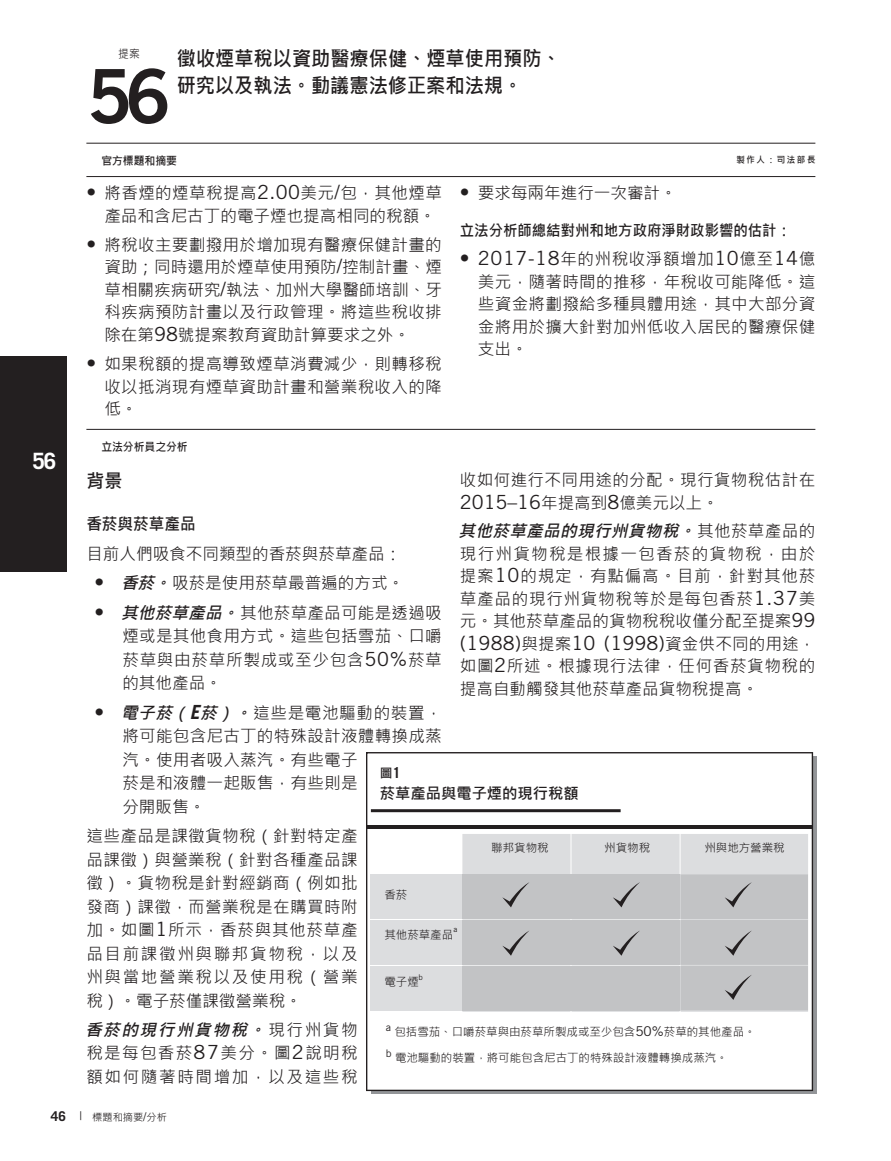
<style>
.page{position:relative;width:891px;height:1161px;background:#fff}
.page>*{position:absolute;margin:0;border:0;box-sizing:border-box;transform-origin:0 0}
.t1{font:75px "Trade Gothic LT Std Bd 2";color:#231f20}
.t2{font:700 22.5px "Trade Gothic LT Std";color:#fff}
.t3{font:700 20.4px/27px "Microsoft Jheng Hei";color:#231f20;scale:.94 1}
.t4{font:19.5px "Trade Gothic LT Std";letter-spacing:.01em;color:#231f20}
.t5{font:19.5px "Trade Gothic LT Std";letter-spacing:.035em;color:#231f20}
.t6{font:700 19.2px "Microsoft Jheng Hei";color:#231f20;scale:.94 1}
.t7{font:16.65px/23.5px "Microsoft Jheng Hei";letter-spacing:.02em;color:#231f20;text-align:justify}
.t8{font:16.65px/22.5px "Microsoft Jheng Hei";color:#231f20}
.t9{font:700 16.65px "Microsoft Jheng Hei";color:#231f20;scale:.94 1}
.t10{font:700 15.3px "Microsoft Jheng Hei";color:#231f20;scale:.94 1}
.t11{font:700 15.3px "Microsoft Jheng Hei";color:#231f20}
.t12{font:700 12.75px "Microsoft Jheng Hei";color:#231f20}
.t13{font:11.55px/25.3px "Microsoft Jheng Hei";color:#231f20}
.t14{font:700 11.55px "Microsoft Jheng Hei";color:#231f20;scale:.94 1}
.t15{font:11.55px "Microsoft Jheng Hei";color:#231f20;scale:.94 1}
.t16{font:10.2px "Microsoft Jheng Hei";color:#231f20}
.t17{font:700 8.85px "Microsoft Jheng Hei";letter-spacing:.2em;color:#231f20;scale:.94 1}
.t18{font:7.8px "Trade Gothic LT Std";color:#231f20}
.s1{font-family:"Trade Gothic LT Std";font-size:19.5px}
.s2{font-family:"Microsoft Jheng Hei";font-size:16.65px}
.s3{font-weight:700;font-style:italic}
.s4{font-family:"Trade Gothic LT Std";font-weight:700;font-style:italic;font-size:19.5px}
.s5{font-family:"Trade Gothic LT Std";font-size:15px}
.s6{font-family:"Trade Gothic LT Std";font-size:13.5px}
.s7{font-family:"Trade Gothic LT Std";font-weight:700;font-size:13.5px}
.s8{font-family:"Trade Gothic LT Std";font-size:12px}
</style>
<div class="page">
<div style="left:0;top:356px;width:66px;height:216px;background:#231f20"></div>
<svg style="left:366px;top:752px;width:447px;height:339px"></svg>
<hr style="left:367px;top:825px;width:445px;height:4px;background:#231f20">
<div style="left:371px;top:874px;width:437px;height:45px;background:#dcdddf"></div>
<div style="left:371px;top:920px;width:437px;height:45px;background:#dcdddf"></div>
<div style="left:371px;top:966px;width:437px;height:44px;background:#dcdddf"></div>
<svg style="left:462px;top:834px;width:346px;height:178px;background:#c7c8c9"></svg>
<hr style="left:86px;top:143px;width:729px;height:1px;background:#231f20">
<hr style="left:86px;top:176px;width:729px;height:1px;background:#231f20">
<hr style="left:86px;top:429px;width:729px;height:1px;background:#231f20">
<hr style="left:371px;top:809px;width:250px;height:3px;background:#231f20">
<p class="t15" style="left:118px;top:47px;width:25px">提案</p>
<p class="t3" style="left:177px;top:45px;width:410px">徵收煙草稅以資助醫療保健、煙草使用預防、研究以及執法。動議憲法修正案和法規。</p>
<h1 class="t1" style="left:87px;top:50px;width:86px">56</h1>
<p class="t14" style="left:101px;top:154px;width:82px">官方標題和摘要</p>
<p class="t17" style="left:736px;top:154px;width:85px">製作人：司法部長</p>
<h2 class="t2" style="left:32px;top:448px;width:25px">56</h2>
<p class="t8" style="left:104px;top:182px;width:339px;text-indent:-18px"><span class="s1">•</span> 將香煙的煙草稅提高<span class="s1">2.00</span>美元<span class="s1">/</span>包，其他煙草產品和含尼古丁的電子煙也提高相同的稅額。</p>
<p class="t7" style="left:104px;top:234px;width:339px;line-height:22.5px;text-indent:-18px"><span class="s1">•</span> 將稅收主要劃撥用於增加現有醫療保健計畫的資助；同時還用於煙草使用預防<span class="s1">/</span>控制計畫、煙草相關疾病研究<span class="s1">/</span>執法、加州大學醫師培訓、牙科疾病預防計畫以及行政管理。將這些稅收排除在第<span class="s1">98</span>號提案教育資助計算要求之外。</p>
<p class="t7" style="left:104px;top:353px;width:339px;line-height:22.5px;text-indent:-18px"><span class="s1">•</span> 如果稅額的提高導致煙草消費減少，則轉移稅收以抵消現有煙草資助計畫和營業稅收入的降低。</p>
<p class="t8" style="left:460px;top:182px;width:218px"><span class="s1">•</span> 要求每兩年進行一次審計。</p>
<p class="t10" style="left:460px;top:221px;width:354px">立法分析師總結對州和地方政府淨財政影響的估計：</p>
<p class="t5" style="left:460px;top:246px;width:357px">• 2017-18<span class="s2">年的州稅收淨額增加</span>10<span class="s2">億至</span>14<span class="s2">億</span></p>
<p class="t7" style="left:478px;top:270px;width:339px;line-height:22.5px">美元，隨著時間的推移，年稅收可能降低。這些資金將劃撥給多種具體用途，其中大部分資金將用於擴大針對加州低收入居民的醫療保健支出。</p>
<p class="t14" style="left:101px;top:440px;width:93px">立法分析員之分析</p>
<p class="t6" style="left:86px;top:469px;width:40px">背景</p>
<p class="t9" style="left:86px;top:513px;width:118px">香菸與菸草產品</p>
<p class="t8" style="left:86px;top:543px;width:316px">目前人們吸食不同類型的香菸與菸草產品：</p>
<p class="t8" style="left:95px;top:572px;width:311px"><span class="s1">•</span> <span class="s3">香菸。</span>吸菸是使用菸草最普遍的方式。</p>
<p class="t7" style="left:122px;top:601px;width:321px;text-indent:-28px"><span class="s1">•</span> <span class="s3">其他菸草產品。</span>其他菸草產品可能是透過吸煙或是其他食用方式。這些包括雪茄、口嚼菸草與由菸草所製成或至少包含<span class="s1">50%</span>菸草的其他產品。</p>
<p class="t7" style="left:122px;top:701px;width:321px;text-align:left;text-indent:-28px"><span class="s1">•</span> <span class="s3">電子菸（</span><span class="s4">E</span><span class="s3">菸）。</span>這些是電池驅動的裝置，將可能包含尼古丁的特殊設計液體轉換成蒸汽。使用者吸入蒸汽。有些電子<br>菸是和液體一起販售，有些則是<br>分開販售。</p>
<p class="t7" style="left:86px;top:824px;width:273px">這些產品是課徵貨物稅（針對特定產品課徵）與營業稅（針對各種產品課徵）。貨物稅是針對經銷商（例如批發商）課徵，而營業稅是在購買時附加。如圖<span class="s1">1</span>所示，香菸與其他菸草產品目前課徵州與聯邦貨物稅，以及州與當地營業稅以及使用稅（營業稅）。電子菸僅課徵營業稅。</p>
<p class="t7" style="left:85px;top:1018px;width:274px"><span class="s3">香菸的現行州貨物稅。</span>現行州貨物稅是每包香菸<span class="s1">87</span>美分。圖<span class="s1">2</span>說明稅額如何隨著時間增加，以及這些稅</p>
<p class="t7" style="left:460px;top:469px;width:357px;line-height:22.5px">收如何進行不同用途的分配。現行貨物稅估計在<br><span class="s1">2015–16</span>年提高到<span class="s1">8</span>億美元以上。</p>
<p class="t7" style="left:459px;top:520px;width:358px;line-height:22.5px"><span class="s3">其他菸草產品的現行州貨物稅。</span>其他菸草產品的現行州貨物稅是根據一包香菸的貨物稅，由於提案<span class="s1">10</span>的規定，有點偏高。目前，針對其他菸草產品的現行州貨物稅等於是每包香菸<span class="s1">1.37</span>美元。其他菸草產品的貨物稅稅收僅分配至提案<span class="s1">99</span></p>
<p class="t4" style="left:460px;top:631px;width:357px">(1988)<span class="s2">與提案</span>10 (1998)<span class="s2">資金供不同的用途，</span></p>
<p class="t8" style="left:460px;top:655px;width:357px">如圖<span class="s1">2</span>所述。根據現行法律，任何香菸貨物稅的提高自動觸發其他菸草產品貨物稅提高。</p>
<p class="t12" style="left:380px;top:765px;width:23px">圖<span class="s5">1</span></p>
<p class="t11" style="left:380px;top:784px;width:200px">菸草產品與電子煙的現行稅額</p>
<p class="t13" style="left:604px;top:835px;width:47px">州貨物稅</p>
<p class="t13" style="left:704px;top:835px;width:82px">州與地方營業稅</p>
<p class="t13" style="left:491px;top:835px;width:59px">聯邦貨物稅</p>
<p class="t13" style="left:384px;top:882px;width:24px">香菸</p>
<p class="t13" style="left:384px;top:922px;width:70px">其他菸草產品</p>
<p class="t18" style="left:418px;top:972px;width:6px">b</p>
<p class="t13" style="left:384px;top:969px;width:36px">電子煙</p>
<p class="t18" style="left:454px;top:925px;width:5px">a</p>
<p class="t13" style="left:386px;top:1020px;width:371px"><sup>a</sup> 包括雪茄、口嚼菸草與由菸草所製成或至少包含<span class="s6">50%</span>菸草的其他產品。<sup>b</sup> 電池驅動的裝置，將可能包含尼古丁的特殊設計液體轉換成蒸汽。</p>
<p class="t16" style="left:51px;top:1111px;width:118px"><span class="s7">46</span> <span class="s8">|</span> 標題和摘要<span class="s8">/</span>分析</p>
</div>
